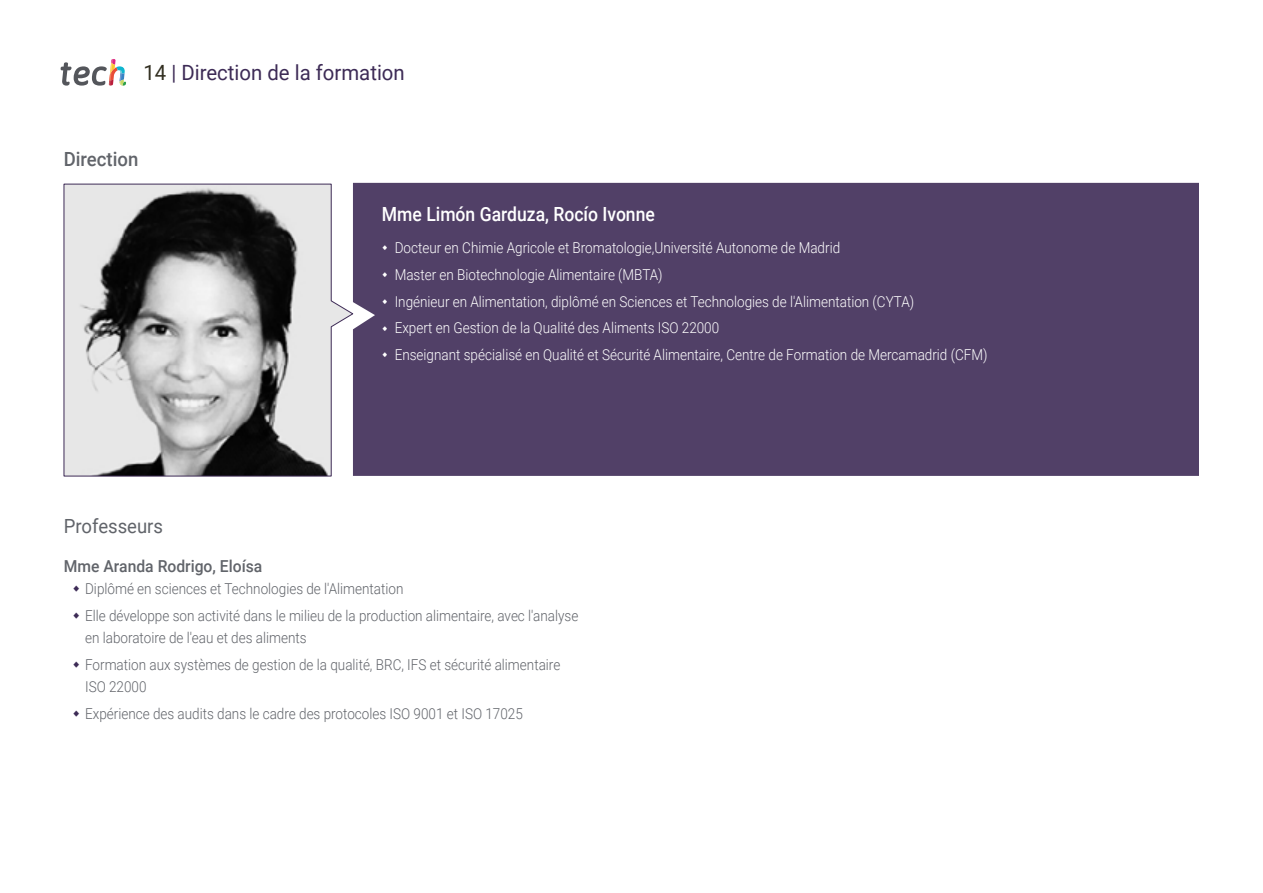
<style>
.page{position:relative;width:1263px;height:893px;background:#fff}
.page>*{position:absolute;margin:0;border:0;box-sizing:border-box;transform-origin:0 0}
.t1{font:21px "Roboto";color:#3d2b56}
.t2{font:500 19.5px "Roboto";color:#fff;scale:.9 1}
.t3{font:19.5px "Roboto";color:#61646a;scale:.95 1}
.t4{font:500 19.5px "Roboto";color:#61646a;scale:.95 1}
.t5{font:500 16.5px "Roboto";color:#61646a;scale:.95 1}
.t6{font:300 15px/26.7px "Roboto";color:#fff;scale:.9 1}
.t7{font:300 15px/26.7px "Roboto";color:#61646a;scale:.9 1}
.s1{color:#312e20}
</style>
<div class="page">
<div style="left:353px;top:183px;width:846px;height:293px;background:#514067"></div>
<svg style="left:61px;top:59px;width:65px;height:27px"></svg>
<svg style="left:64px;top:184px;width:289px;height:292px;background:#a5a4a5"></svg>
<svg style="left:383px;top:245px;width:4px;height:5px"></svg>
<svg style="left:383px;top:272px;width:4px;height:5px"></svg>
<svg style="left:383px;top:299px;width:4px;height:5px"></svg>
<svg style="left:383px;top:326px;width:4px;height:5px"></svg>
<svg style="left:383px;top:352px;width:4px;height:5px"></svg>
<h1 class="t1" style="left:144px;top:57px;width:263px"><span class="s1">14</span> | Direction de la formation</h1>
<h2 class="t4" style="left:64px;top:145px;width:80px">Direction</h2>
<h2 class="t2" style="left:382px;top:201px;width:305px">Mme Limón Garduza, Rocío Ivonne</h2>
<p class="t6" style="left:395px;top:234px;width:660px">Docteur en Chimie Agricole et Bromatologie,Université Autonome de Madrid<br>Master en Biotechnologie Alimentaire (MBTA)<br>Ingénieur en Alimentation, diplômé en Sciences et Technologies de l'Alimentation (CYTA)<br>Expert en Gestion de la Qualité des Aliments ISO 22000<br>Enseignant spécialisé en Qualité et Sécurité Alimentaire, Centre de Formation de Mercamadrid (CFM)</p>
<h2 class="t3" style="left:64px;top:513px;width:106px">Professeurs</h2>
<p class="t5" style="left:64px;top:554px;width:210px">Mme Aranda Rodrigo, Eloísa</p>
<p class="t7" style="left:85px;top:575px;width:549px">Diplômé en sciences et Technologies de l'Alimentation<br>Elle développe son activité dans le milieu de la production alimentaire, avec l'analyse</p>
<p class="t7" style="left:85px;top:624px;width:530px">en laboratoire de l'eau et des aliments<br>Formation aux systèmes de gestion de la qualité, BRC, IFS et sécurité alimentaire</p>
<p class="t7" style="left:85px;top:673px;width:488px">ISO 22000<br>Expérience des audits dans le cadre des protocoles ISO 9001 et ISO 17025</p>
</div>
